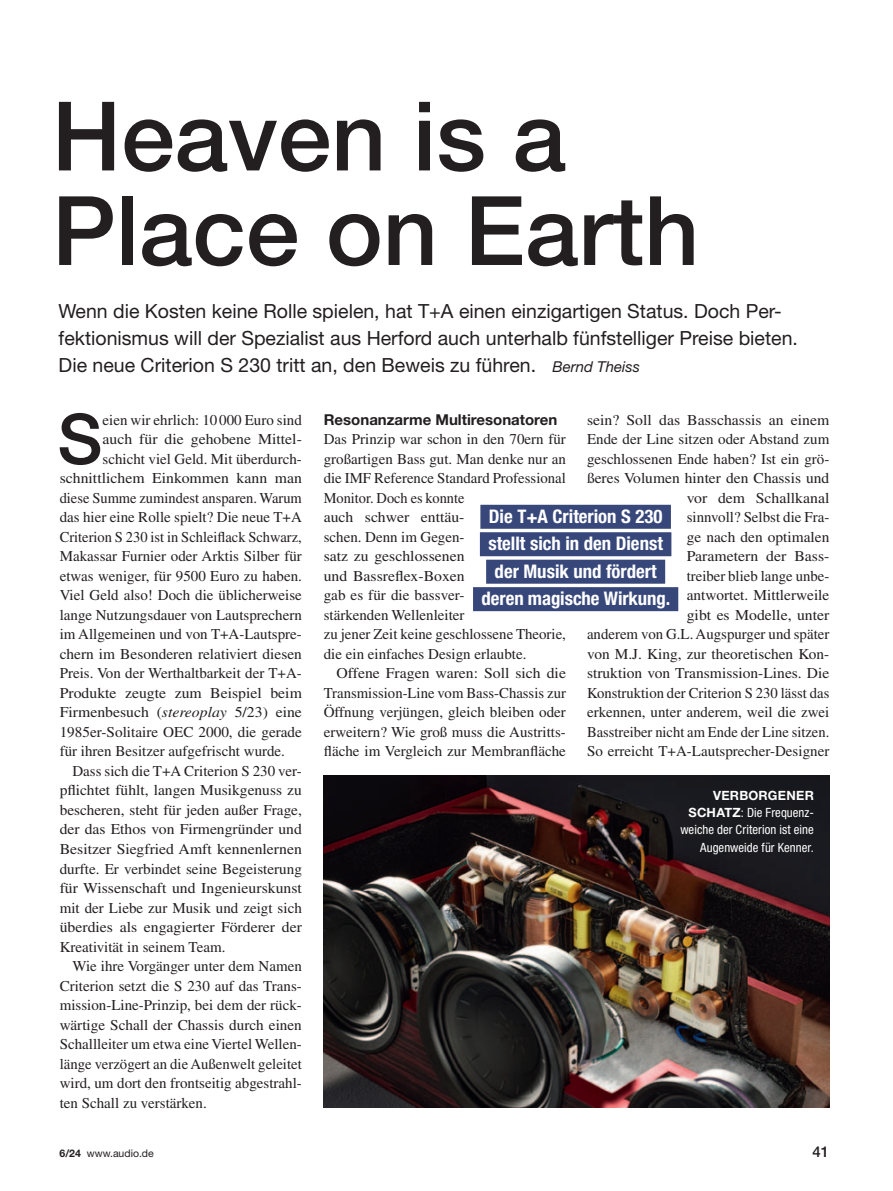
<style>
.page{position:relative;width:893px;height:1191px;background:#fff}
.page>*{position:absolute;margin:0;border:0;box-sizing:border-box;transform-origin:0 0}
._001_Headline{font:500 96px/94.5px "Helvetica Neue LT Std";color:#231f20}
._005_Body_Initial{font:500 69.6px "Helvetica Neue LT Std";color:#231f20}
._003_Vorspann{font:19.5px/27px "Helvetica Neue LT Std";color:#231f20}
.Zwiti_mit_Balken{font:700 condensed 18.75px "Helvetica Neue LT Std";color:#fff}
._006_Body_3mm{font:15px/19.5px "Times LT Std";color:#231f20;text-align:right;scale:1.05 1}
._006_Body_3mm-2{font:15px/19.5px "Times LT Std";color:#231f20;text-align:justify}
._005_Body_Initial-2{font:15px "Times LT Std";color:#231f20}
._006a_Body_0mm{font:15px/19.5px "Times LT Std";color:#231f20}
._005_Body_Initial-3{font:15px "Times LT Std";color:#231f20;scale:1.05 1}
._007_Zwiti{font:700 15px "Helvetica Neue LT Std";color:#231f20}
.t1{font:500 15px "Helvetica Neue LT Std";color:#231f20}
.BU_Erster_Absatz_AUD{font:condensed 12.75px/17.2px "Helvetica Neue LT Std";letter-spacing:.005em;color:#fff;text-align:right}
.xxx_-Pagina{font:10.5px "Helvetica Neue LT Std";color:#231f20}
.s1{font-style:italic;font-size:15px}
.s2{font-style:italic}
.s3{font-weight:700;font-stretch:normal}
.s4{font-weight:700}
</style>
<div class="page">
<div style="left:480px;top:505px;width:191px;height:24px;background:#37477a"></div>
<div style="left:480px;top:532px;width:191px;height:24px;background:#37477a"></div>
<div style="left:486px;top:559px;width:179px;height:24px;background:#37477a"></div>
<div style="left:473px;top:587px;width:205px;height:24px;background:#37477a"></div>
<img style="left:323px;top:776px;width:506px;height:331px">
<p class="_001_Headline" style="left:52px;top:88px;width:649px">Heaven is a<br>Place on Earth</p>
<p class="_003_Vorspann" style="left:59px;top:297px;width:741px">Wenn die Kosten keine Rolle spielen, hat T+A einen einzigartigen Status. Doch Per&shy;fektionismus will der Spezialist aus Herford auch unterhalb fünfstelliger Preise bieten.<br>Die neue Criterion S 230 tritt an, den Beweis zu führen. <span class="s1">Bernd Theiss</span></p>
<p class="_005_Body_Initial" style="left:57px;top:397px;width:47px">S</p>
<p class="_005_Body_Initial-2" style="left:103px;top:411px;width:201px">eien wir ehrlich: 10 000 Euro sind</p>
<p class="_007_Zwiti" style="left:324px;top:410px;width:235px">Resonanzarme Multiresonatoren</p>
<p class="_006a_Body_0mm" style="left:324px;top:429px;width:244px">Das Prinzip war schon in den 70ern für großartigen Bass gut. Man denke nur an die IMF Reference Standard Professional<br>Monitor. Doch es konnte<br>auch schwer enttäu-<br>schen. Denn im Gegen-<br>satz zu geschlossenen<br>und Bassreflex-Boxen<br>gab es für die bassver-<br>stärkenden Wellenleiter<br>zu jener Zeit keine geschlossene Theorie, die ein einfaches Design erlaubte.</p>
<p class="_006_Body_3mm" style="left:324px;top:663px;width:232px;text-align:justify;text-indent:13px">Offene Fragen waren: Soll sich die Transmission-Line vom Bass-Chassis zur Öffnung verjüngen, gleich bleiben oder erweitern? Wie groß muss die Austritts&shy;fläche im Vergleich zur Membranfläche</p>
<p class="_006_Body_3mm" style="left:587px;top:410px;width:232px">sein? Soll das Basschassis an einem<br>Ende der Line sitzen oder Abstand zum geschlossenen Ende haben? Ist ein grö&shy;ßeres Volumen hinter den Chassis und vor dem Schallkanal<br>sinnvoll? Selbst die Fra-<br>ge nach den optimalen<br>Parametern der Bass-<br>treiber blieb lange unbe-<br>antwortet. Mittlerweile<br>gibt es Modelle, unter<br>anderem von G.L. Augspurger und später von M.J. King, zur theoretischen Kon&shy;struktion von Transmission-Lines. Die<br>Konstruktion der Criterion S 230 lässt das erkennen, unter anderem, weil die zwei<br>Basstreiber nicht am Ende der Line sitzen.<br>So erreicht T+A-Lautsprecher-Designer</p>
<p class="_005_Body_Initial-3" style="left:103px;top:431px;width:191px">auch für die gehobene Mittel-</p>
<p class="_005_Body_Initial-2" style="left:103px;top:450px;width:201px">schicht viel Geld. Mit überdurch-</p>
<p class="_005_Body_Initial-3" style="left:60px;top:470px;width:232px">schnittlichem Einkommen kann man</p>
<p class="_005_Body_Initial-2" style="left:60px;top:489px;width:244px">diese Summe zumindest ansparen. Warum</p>
<p class="_005_Body_Initial-2" style="left:60px;top:509px;width:244px">das hier eine Rolle spielt? Die neue T+A</p>
<p class="_005_Body_Initial-2" style="left:60px;top:528px;width:244px">Criterion S 230 ist in Schleiflack Schwarz,</p>
<p class="_005_Body_Initial-2" style="left:60px;top:548px;width:244px">Makassar Furnier oder Arktis Silber für</p>
<p class="_005_Body_Initial-2" style="left:60px;top:567px;width:244px">etwas weniger, für 9500 Euro zu haben.</p>
<p class="_005_Body_Initial-2" style="left:60px;top:587px;width:244px">Viel Geld also! Doch die üblicherweise</p>
<p class="_005_Body_Initial-2" style="left:60px;top:606px;width:244px">lange Nutzungsdauer von Lautsprechern</p>
<p class="_005_Body_Initial-2" style="left:60px;top:626px;width:244px">im Allgemeinen und von T+A-Lautspre-</p>
<p class="_005_Body_Initial-2" style="left:60px;top:645px;width:244px">chern im Besonderen relativiert diesen</p>
<p class="_005_Body_Initial-2" style="left:60px;top:665px;width:244px">Preis. Von der Werthaltbarkeit der T+A-</p>
<p class="_005_Body_Initial-3" style="left:60px;top:684px;width:232px">Produkte zeugte zum Beispiel beim</p>
<p class="_005_Body_Initial-3" style="left:60px;top:704px;width:232px">Firmenbesuch (<span class="s2">stereoplay</span> 5/23) eine</p>
<p class="_005_Body_Initial-2" style="left:60px;top:723px;width:244px">1985er-Solitaire OEC 2000, die gerade</p>
<p class="_005_Body_Initial-2" style="left:60px;top:743px;width:227px">für ihren Besitzer aufgefrischt wurde.</p>
<p class="_006_Body_3mm-2" style="left:60px;top:761px;width:244px;text-indent:13px">Dass sich die T+A Criterion S 230 ver&shy;pflichtet fühlt, langen Musikgenuss zu bescheren, steht für jeden außer Frage, der das Ethos von Firmengründer und Besitzer Siegfried Amft kennenlernen durfte. Er verbindet seine Begeisterung für Wissenschaft und Ingenieurskunst mit der Liebe zur Musik und zeigt sich überdies als engagierter Förderer der Kreativität in seinem Team.</p>
<p class="_006_Body_3mm-2" style="left:60px;top:956px;width:244px;text-indent:13px">Wie ihre Vorgänger unter dem Namen Criterion setzt die S 230 auf das Trans&shy;mission-Line-Prinzip, bei dem der rück&shy;wärtige Schall der Chassis durch einen Schallleiter um etwa eine Viertel Wellen&shy;länge verzögert an die Außenwelt geleitet wird, um dort den frontseitig abgestrahl&shy;ten Schall zu verstärken.</p>
<p class="Zwiti_mit_Balken" style="left:489px;top:504px;width:175px">Die T+A Criterion S 230</p>
<p class="Zwiti_mit_Balken" style="left:488px;top:532px;width:176px">stellt sich in den Dienst</p>
<p class="Zwiti_mit_Balken" style="left:495px;top:559px;width:164px">der Musik und fördert</p>
<p class="Zwiti_mit_Balken" style="left:482px;top:587px;width:190px">deren magische Wirkung.</p>
<p class="BU_Erster_Absatz_AUD" style="left:680px;top:786px;width:135px"><span class="s3">VERBORGENER<br>SCHATZ</span>: Die Frequenz&shy;weiche der Criterion ist eine<br>Augenweide für Kenner.</p>
<p class="xxx_-Pagina" style="left:60px;top:1147px;width:96px"><span class="s4">6/24</span> www.audio.de</p>
<p class="t1" style="left:812px;top:1143px;width:18px">41</p>
</div>
